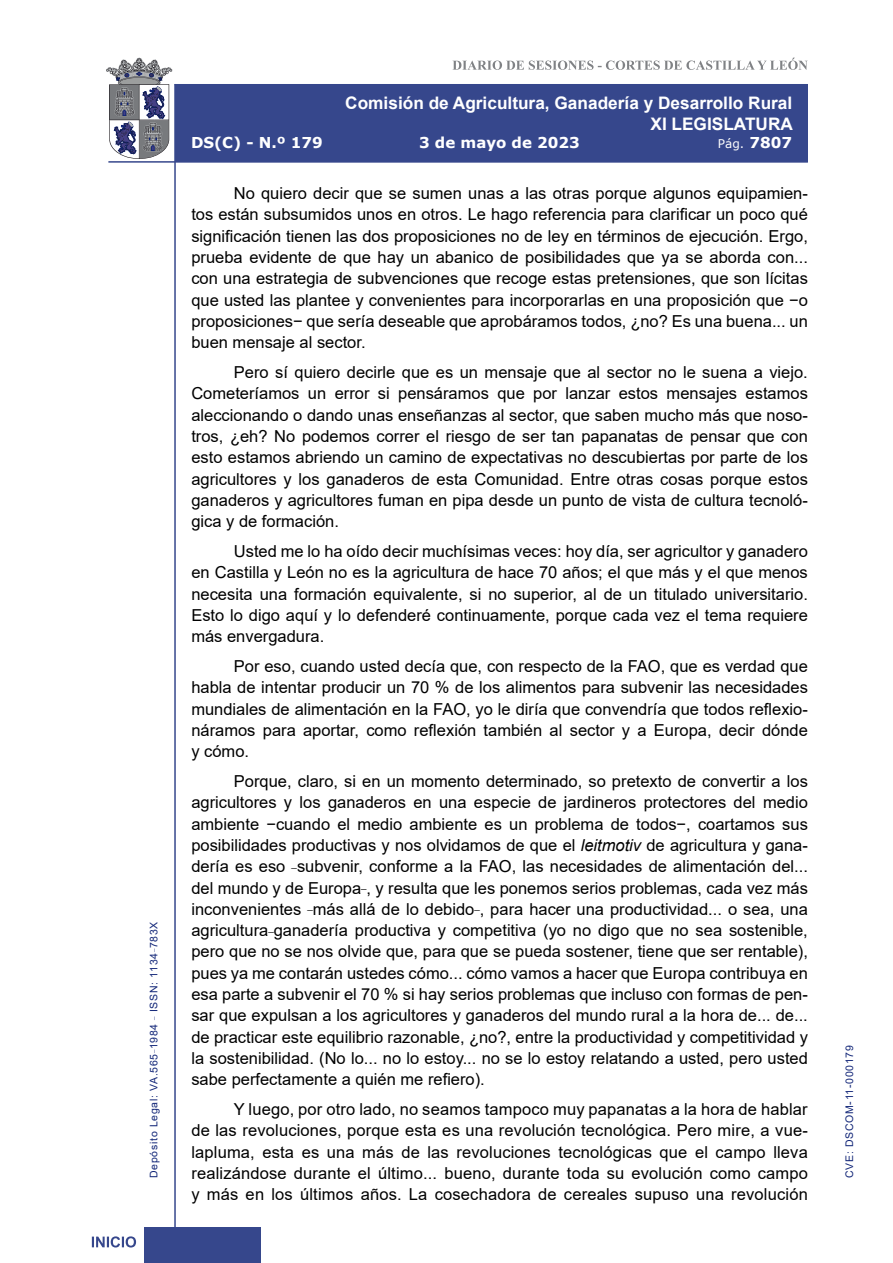
<style>
.page{position:relative;width:893px;height:1263px;background:#fff}
.page>*{position:absolute;margin:0;border:0;box-sizing:border-box;transform-origin:0 0}
.t1{font:700 17.25px/20.7px "Arial";color:#fff;text-align:right}
.t2{font:16.5px/21.3px "Arial";color:#000;text-align:justify}
.t3{font:700 15px "Verdana";color:#fff}
.t4{font:12px "Verdana";color:#fff}
.t5{font:10.5px "Arial";letter-spacing:.065em;color:#122678}
.s1{font-weight:700;font-size:15px}
.s2{font-style:italic}
</style>
<div class="page">
<svg style="left:452px;top:58px;width:356px;height:12px"></svg>
<hr style="left:174px;top:84px;width:2px;height:1179px;background:#36478c">
<div style="left:144px;top:1227px;width:117px;height:36px;background:#36478c"></div>
<div style="left:175px;top:84px;width:633px;height:78px;background:#36478c"></div>
<hr style="left:108px;top:161px;width:700px;height:2px;background:#36478c">
<svg style="left:92px;top:1236px;width:44px;height:11px"></svg>
<svg style="left:106px;top:58px;width:66px;height:101px"></svg>
<p class="t5" style="left:146px;top:1178px;width:258px;rotate:-90deg">Depósito Legal: VA.565<sup>_</sup>1984 <sup>_</sup> ISSN: 1134<sup>_</sup>783X</p>
<p class="t1" style="left:345px;top:93px;width:449px">Comisión de Agricultura, Ganadería y Desarrollo Rural<br>XI LEGISLATURA</p>
<p class="t3" style="left:191px;top:132px;width:133px">DS(C) - N.º 179</p>
<p class="t3" style="left:419px;top:132px;width:162px">3 de mayo de 2023</p>
<p class="t4" style="left:718px;top:135px;width:76px">Pág. <span class="s1">7807</span></p>
<p class="t2" style="left:191px;top:183px;width:618px;text-indent:43px">No quiero decir que se sumen unas a las otras porque algunos equipamien&shy;tos están subsumidos unos en otros. Le hago referencia para clarificar un poco qué significación tienen las dos proposiciones no de ley en términos de ejecución. Ergo, prueba evidente de que hay un abanico de posibilidades que ya se aborda con... con una estrategia de subvenciones que recoge estas pretensiones, que son lícitas que usted las plantee y convenientes para incorporarlas en una proposición que −o proposiciones− que sería deseable que aprobáramos todos, ¿no? Es una buena... un buen mensaje al sector.</p>
<p class="t2" style="left:191px;top:361px;width:618px;text-indent:43px">Pero sí quiero decirle que es un mensaje que al sector no le suena a viejo.<br>Cometeríamos un error si pensáramos que por lanzar estos mensajes estamos aleccionando o dando unas enseñanzas al sector, que saben mucho más que noso&shy;tros, ¿eh? No podemos correr el riesgo de ser tan papanatas de pensar que con esto estamos abriendo un camino de expectativas no descubiertas por parte de los agricultores y los ganaderos de esta Comunidad. Entre otras cosas porque estos ganaderos y agricultores fuman en pipa desde un punto de vista de cultura tecnoló&shy;gica y de formación.</p>
<p class="t2" style="left:191px;top:540px;width:618px;text-indent:43px">Usted me lo ha oído decir muchísimas veces: hoy día, ser agricultor y ganadero en Castilla y León no es la agricultura de hace 70 años; el que más y el que menos necesita una formación equivalente, si no superior, al de un titulado universitario.<br>Esto lo digo aquí y lo defenderé continuamente, porque cada vez el tema requiere más envergadura.</p>
<p class="t2" style="left:191px;top:655px;width:618px;text-indent:43px">Por eso, cuando usted decía que, con respecto de la FAO, que es verdad que habla de intentar producir un 70 % de los alimentos para subvenir las necesidades mundiales de alimentación en la FAO, yo le diría que convendría que todos reflexio&shy;náramos para aportar, como reflexión también al sector y a Europa, decir dónde y cómo.</p>
<p class="t2" style="left:191px;top:770px;width:618px;text-indent:43px">Porque, claro, si en un momento determinado, so pretexto de convertir a los agricultores y los ganaderos en una especie de jardineros protectores del medio ambiente −cuando el medio ambiente es un problema de todos−, coartamos sus posibilidades productivas y nos olvidamos de que el <span class="s2">leitmotiv</span> de agricultura y gana&shy;dería es eso <sup>_</sup>subvenir, conforme a la FAO, las necesidades de alimentación del... del mundo y de Europa<sup>_</sup>, y resulta que les ponemos serios problemas, cada vez más inconvenientes <sup>_</sup>más allá de lo debido<sup>_</sup>, para hacer una productividad... o sea, una agricultura<sup>_</sup>ganadería productiva y competitiva (yo no digo que no sea sostenible, pero que no se nos olvide que, para que se pueda sostener, tiene que ser rentable), pues ya me contarán ustedes cómo... cómo vamos a hacer que Europa contribuya en esa parte a subvenir el 70 % si hay serios problemas que incluso con formas de pen&shy;sar que expulsan a los agricultores y ganaderos del mundo rural a la hora de... de... de practicar este equilibrio razonable, ¿no?, entre la productividad y competitividad y la sostenibilidad. (No lo... no lo estoy... no se lo estoy relatando a usted, pero usted sabe perfectamente a quién me refiero).</p>
<p class="t2" style="left:191px;top:1098px;width:618px;text-indent:43px">Y luego, por otro lado, no seamos tampoco muy papanatas a la hora de hablar de las revoluciones, porque esta es una revolución tecnológica. Pero mire, a vue&shy;lapluma, esta es una más de las revoluciones tecnológicas que el campo lleva realizándose durante el último... bueno, durante toda su evolución como campo y más en los últimos años. La cosechadora de cereales supuso una revolución</p>
<p class="t5" style="left:842px;top:1178px;width:134px;rotate:-90deg">CVE: DSCOM-11-000179</p>
</div>
